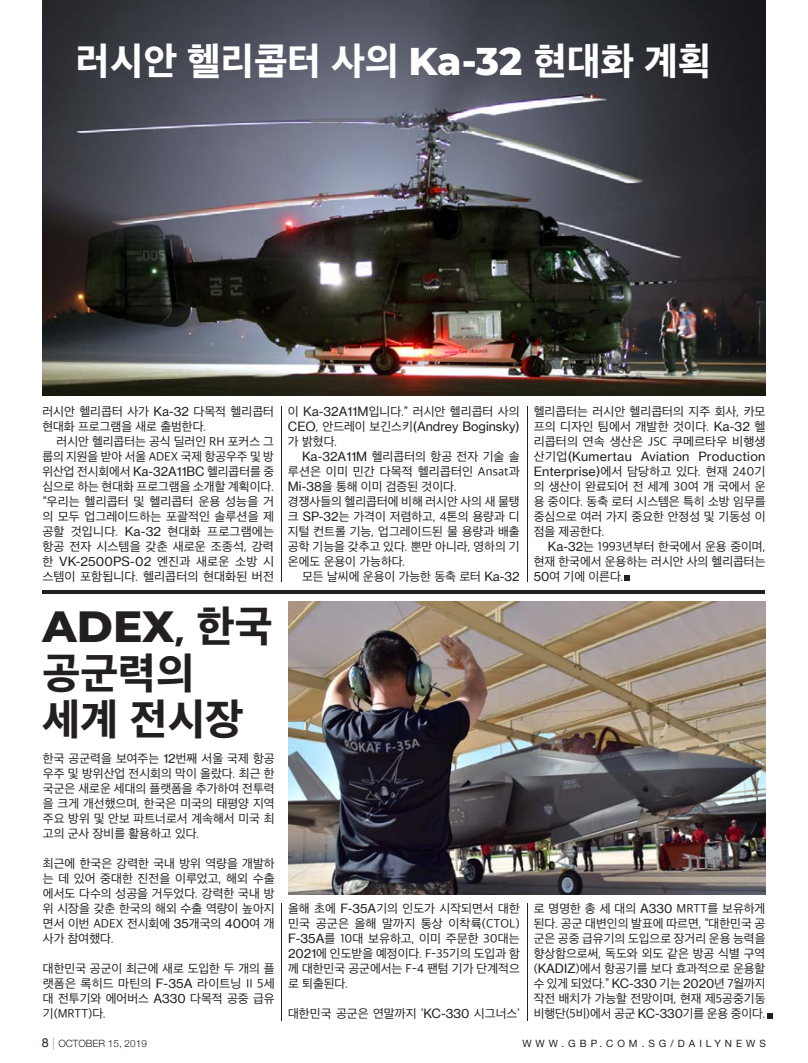
<style>
.page{position:relative;width:808px;height:1063px;background:#fff}
.page>*{position:absolute;margin:0;border:0;box-sizing:border-box;transform-origin:0 0}
.t1{font:800 43.75px/46.2px "Apple SD Gothic Neo";color:#231f20}
.t2{font:800 43.75px "Montserrat";color:#231f20}
.t3{font:800 38.75px "Apple SD Gothic Neo";color:#fff}
.t4{font:12.5px/15px "Apple SD Gothic Neo";color:#231f20;text-align:justify}
.t5{font:12.5px "N Haas Grotesk TX Pro 55 Rg";letter-spacing:.01em;color:#231f20}
.t6{font:10px "Helvetica Neue";letter-spacing:.4em;color:#231f20}
.t7{font:300 10px "Helvetica Neue";color:#231f20}
.s1{font-family:"Montserrat"}
.s2{font-family:"N Haas Grotesk TX Pro 55 Rg"}
.s3{font-family:"Apple SD Gothic Neo"}
.s4{font-weight:400;font-size:12.5px}
.s5{font-weight:200;font-size:12.5px}
</style>
<div class="page">
<img style="left:42px;top:0;width:723px;height:395px">
<img style="left:288px;top:602px;width:477px;height:292px">
<hr style="left:42px;top:590px;width:723px;height:4px;background:#231f20">
<hr style="left:281px;top:406px;width:1px;height:176px;background:#231f20">
<hr style="left:527px;top:406px;width:1px;height:176px;background:#231f20">
<hr style="left:281px;top:904px;width:1px;height:117px;background:#231f20">
<hr style="left:527px;top:904px;width:1px;height:117px;background:#231f20">
<svg style="left:624px;top:575px;width:6px;height:6px"></svg>
<svg style="left:767px;top:1013px;width:6px;height:6px"></svg>
<h2 class="t3" style="left:76px;top:40px;width:636px">러시안 헬리콥터 사의 <span class="s1">Ka-32</span> 현대화 계획</h2>
<p class="t4" style="left:42px;top:405px;width:233px">러시안 헬리콥터 사가 <span class="s2">Ka-32</span> 다목적 헬리콥터 현대화 프로그램을 새로 출범한다.</p>
<p class="t4" style="left:42px;top:435px;width:233px;text-indent:14px">러시안 헬리콥터는 공식 딜러인 RH 포커스 그 룹의 지원을 받아 서울 ADEX 국제 항공우주 및 방 위산업 전시회에서 <span class="s2">Ka-32A11BC</span> 헬리콥터를 중 심으로 하는 현대화 프로그램을 소개할 계획이다. “우리는 헬리콥터 및 헬리콥터 운용 성능을 거 의 모두 업그레이드하는 포괄적인 솔루션을 제 공할 것입니다. <span class="s2">Ka-32</span> 현대화 프로그램에는 항공 전자 시스템을 갖춘 새로운 조종석, 강력</p>
<p class="t5" style="left:42px;top:554px;width:233px"><span class="s3">한</span> VK-2500PS-02 <span class="s3">엔진과 새로운 소방 시</span></p>
<p class="t4" style="left:42px;top:570px;width:233px">스템이 포함됩니다. 헬리콥터의 현대화된 버전</p>
<h1 class="t2" style="left:43px;top:595px;width:232px">ADEX<span class="s3">, 한국</span></h1>
<h1 class="t1" style="left:43px;top:652px;width:202px">공군력의 세계 전시장</h1>
<p class="t4" style="left:43px;top:752px;width:233px">한국 공군력을 보여주는 <span class="s2">12</span>번째 서울 국제 항공 우주 및 방위산업 전시회의 막이 올랐다. 최근 한 국군은 새로운 세대의 플랫폼을 추가하여 전투력 을 크게 개선했으며, 한국은 미국의 태평양 지역 주요 방위 및 안보 파트너로서 계속해서 미국 최 고의 군사 장비를 활용하고 있다.</p>
<p class="t4" style="left:43px;top:857px;width:233px">최근에 한국은 강력한 국내 방위 역량을 개발하 는 데 있어 중대한 진전을 이루었고, 해외 수출 에서도 다수의 성공을 거두었다. 강력한 국내 방 위 시장을 갖춘 한국의 해외 수출 역량이 높아지 면서 이번 ADEX 전시회에 <span class="s2">35</span>개국의 <span class="s2">400</span>여 개 사가 참여했다.</p>
<p class="t4" style="left:43px;top:962px;width:233px">대한민국 공군이 최근에 새로 도입한 두 개의 플 랫폼은 록히드 마틴의 <span class="s2">F-35A</span> 라이트닝 II 5세 대 전투기와 에어버스 <span class="s2">A330</span> 다목적 공중 급유 기(MRTT)다.</p>
<p class="t4" style="left:288px;top:405px;width:233px">이 <span class="s2">Ka-32A11M</span>입니다.” 러시안 헬리콥터 사의</p>
<p class="t5" style="left:288px;top:419px;width:233px">CEO<span class="s3">, 안드레이 보긴스키</span>(Andrey Boginsky)</p>
<p class="t4" style="left:288px;top:435px;width:51px">가 밝혔다.</p>
<p class="t4" style="left:302px;top:450px;width:219px"><span class="s2">Ka-32A11M</span> 헬리콥터의 항공 전자 기술 솔</p>
<p class="t4" style="left:288px;top:465px;width:233px">루션은 이미 민간 다목적 헬리콥터인 Ansat과</p>
<p class="t4" style="left:288px;top:480px;width:170px"><span class="s2">Mi-38</span>을 통해 이미 검증된 것이다.</p>
<p class="t4" style="left:288px;top:495px;width:233px">경쟁사들의 헬리콥터에 비해 러시안 사의 새 물탱</p>
<p class="t4" style="left:288px;top:510px;width:233px">크 <span class="s2">SP-32</span>는 가격이 저렴하고, 4톤의 용량과 디</p>
<p class="t4" style="left:288px;top:525px;width:233px">지털 컨트롤 기능, 업그레이드된 물 용량과 배출</p>
<p class="t4" style="left:288px;top:540px;width:233px">공학 기능을 갖추고 있다. 뿐만 아니라, 영하의 기</p>
<p class="t4" style="left:288px;top:555px;width:119px">온에도 운용이 가능하다.</p>
<p class="t4" style="left:302px;top:570px;width:219px">모든 날씨에 운용이 가능한 동축 로터 <span class="s2">Ka-32</span></p>
<p class="t4" style="left:288px;top:902px;width:233px">올해 초에 <span class="s2">F-35A</span>기의 인도가 시작되면서 대한 민국 공군은 올해 말까지 통상 이착륙(CTOL)<br><span class="s2">F-35A</span>를 10대 보유하고, 이미 주문한 30대는 <span class="s2">2021</span>에 인도받을 예정이다. F-35기의 도입과 함 께 대한민국 공군에서는 F-4 팬텀 기가 단계적으 로 퇴출된다.</p>
<p class="t4" style="left:288px;top:1007px;width:233px">대한민국 공군은 연말까지 ‘<span class="s2">KC-330</span> 시그너스’</p>
<p class="t4" style="left:534px;top:405px;width:233px">헬리콥터는 러시안 헬리콥터의 지주 회사, 카모 프의 디자인 팀에서 개발한 것이다. <span class="s2">Ka-32</span> 헬 리콥터의 연속 생산은 JSC 쿠메르타우 비행생</p>
<p class="t5" style="left:534px;top:449px;width:233px"><span class="s3">산기업</span>(Kumertau Aviation Production</p>
<p class="t4" style="left:534px;top:465px;width:233px"><span class="s2">Enterprise)</span>에서 담당하고 있다. 현재 240기 의 생산이 완료되어 전 세계 30여 개 국에서 운 용 중이다. 동축 로터 시스템은 특히 소방 임무를 중심으로 여러 가지 중요한 안정성 및 기동성 이 점을 제공한다.</p>
<p class="t4" style="left:534px;top:540px;width:233px;text-indent:14px"><span class="s2">Ka-32</span>는 1993년부터 한국에서 운용 중이며, 현재 한국에서 운용하는 러시안 사의 헬리콥터는 <span class="s2">50</span>여 기에 이른다.</p>
<p class="t4" style="left:534px;top:902px;width:233px">로 명명한 총 세 대의 <span class="s2">A330</span> MRTT를 보유하게 된다. 공군 대변인의 발표에 따르면, “대한민국 공 군은 공중 급유기의 도입으로 장거리 운용 능력을 향상함으로써, 독도와 외도 같은 방공 식별 구역 (<span class="s2">KADIZ</span>)에서 항공기를 보다 효과적으로 운용할 수 있게 되었다.” <span class="s2">KC-330</span> 기는 <span class="s2">2020</span>년 7월까지 작전 배치가 가능할 전망이며, 현재 제5공중기동 비행단(5비)에서 공군 <span class="s2">KC-330</span>기를 운용 중이다.</p>
<p class="t7" style="left:42px;top:1036px;width:107px"><span class="s4">8</span> <span class="s5">|</span> OCTOBER 15, 2019</p>
<p class="t6" style="left:522px;top:1036px;width:245px">WWW.GBP.COM.SG/DAILYNEWS</p>
</div>
